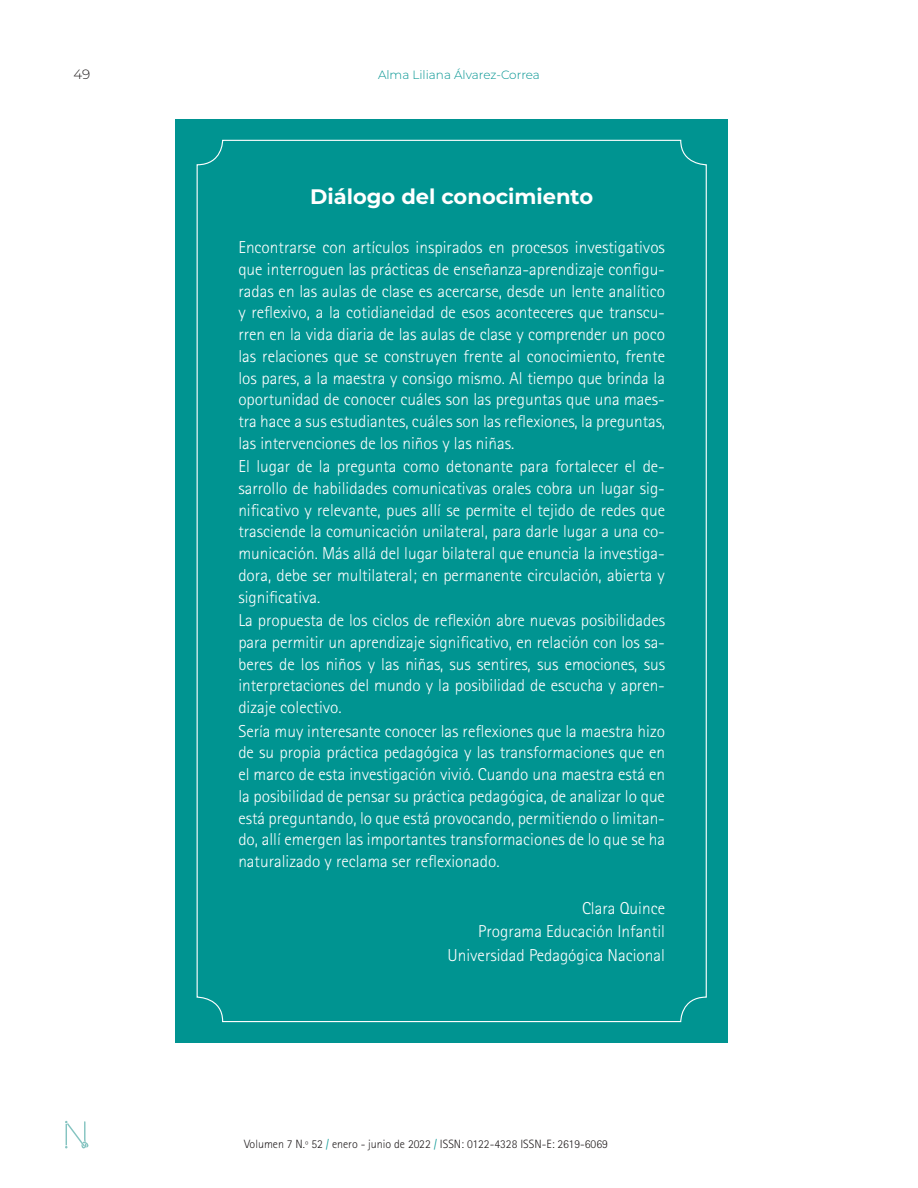
<style>
.page{position:relative;width:918px;height:1188px;background:#fff}
.page>*{position:absolute;margin:0;border:0;box-sizing:border-box;transform-origin:0 0}
.T1{font:700 21px "Montserrat";color:#fff}
.bloque_texto_ini{font:300 17.25px/21.8px "Rotis Sans Serif Std";color:#fff;text-align:justify}
.t1{font:300 13.5px "Montserrat";color:#231f20}
.t2{font:300 12px "Rotis Sans Serif Std";color:#231f20}
.t3{font:300 12px "Montserrat";color:#009491}
.s1{color:#009491}
</style>
<div class="page">
<svg style="left:65px;top:1121px;width:24px;height:27px"></svg>
<div style="left:175px;top:119px;width:553px;height:924px;background:#009491"></div>
<p class="t1" style="left:74px;top:65px;width:18px">49</p>
<p class="t3" style="left:378px;top:67px;width:163px">Alma Liliana Álvarez-Correa</p>
<p class="T1" style="left:310px;top:181px;width:284px">Diálogo del conocimiento</p>
<p class="bloque_texto_ini" style="left:238px;top:236px;width:428px">Encontrarse con artículos inspirados en procesos investigativos que interroguen las prácticas de enseñanza-aprendizaje configu&shy;radas en las aulas de clase es acercarse, desde un lente analítico y reflexivo, a la cotidianeidad de esos aconteceres que transcu&shy;rren en la vida diaria de las aulas de clase y comprender un poco las relaciones que se construyen frente al conocimiento, frente los pares, a la maestra y consigo mismo. Al tiempo que brinda la oportunidad de conocer cuáles son las preguntas que una maes&shy;tra hace a sus estudiantes, cuáles son las reflexiones, la preguntas, las intervenciones de los niños y las niñas.</p>
<p class="bloque_texto_ini" style="left:238px;top:456px;width:428px">El lugar de la pregunta como detonante para fortalecer el de&shy;sarrollo de habilidades comunicativas orales cobra un lugar sig&shy;nificativo y relevante, pues allí se permite el tejido de redes que trasciende la comunicación unilateral, para darle lugar a una co&shy;municación. Más allá del lugar bilateral que enuncia la investiga&shy;dora, debe ser multilateral; en permanente circulación, abierta y significativa.</p>
<p class="bloque_texto_ini" style="left:238px;top:609px;width:428px">La propuesta de los ciclos de reflexión abre nuevas posibilidades para permitir un aprendizaje significativo, en relación con los sa&shy;beres de los niños y las niñas, sus sentires, sus emociones, sus interpretaciones del mundo y la posibilidad de escucha y apren&shy;dizaje colectivo.</p>
<p class="bloque_texto_ini" style="left:238px;top:720px;width:428px">Sería muy interesante conocer las reflexiones que la maestra hizo de su propia práctica pedagógica y las transformaciones que en el marco de esta investigación vivió. Cuando una maestra está en la posibilidad de pensar su práctica pedagógica, de analizar lo que está preguntando, lo que está provocando, permitiendo o limitan&shy;do, allí emergen las importantes transformaciones de lo que se ha naturalizado y reclama ser reflexionado.</p>
<p class="bloque_texto_ini" style="left:582px;top:897px;width:85px">Clara Quince</p>
<p class="bloque_texto_ini" style="left:478px;top:921px;width:188px">Programa Educación Infantil</p>
<p class="bloque_texto_ini" style="left:448px;top:944px;width:219px">Universidad Pedagógica Nacional</p>
<p class="t2" style="left:244px;top:1137px;width:365px">Volumen 7 N.º 52 <span class="s1">/</span> enero - junio de 2022 <span class="s1">/</span> ISSN: 0122-4328 ISSN-E: 2619-6069</p>
</div>
